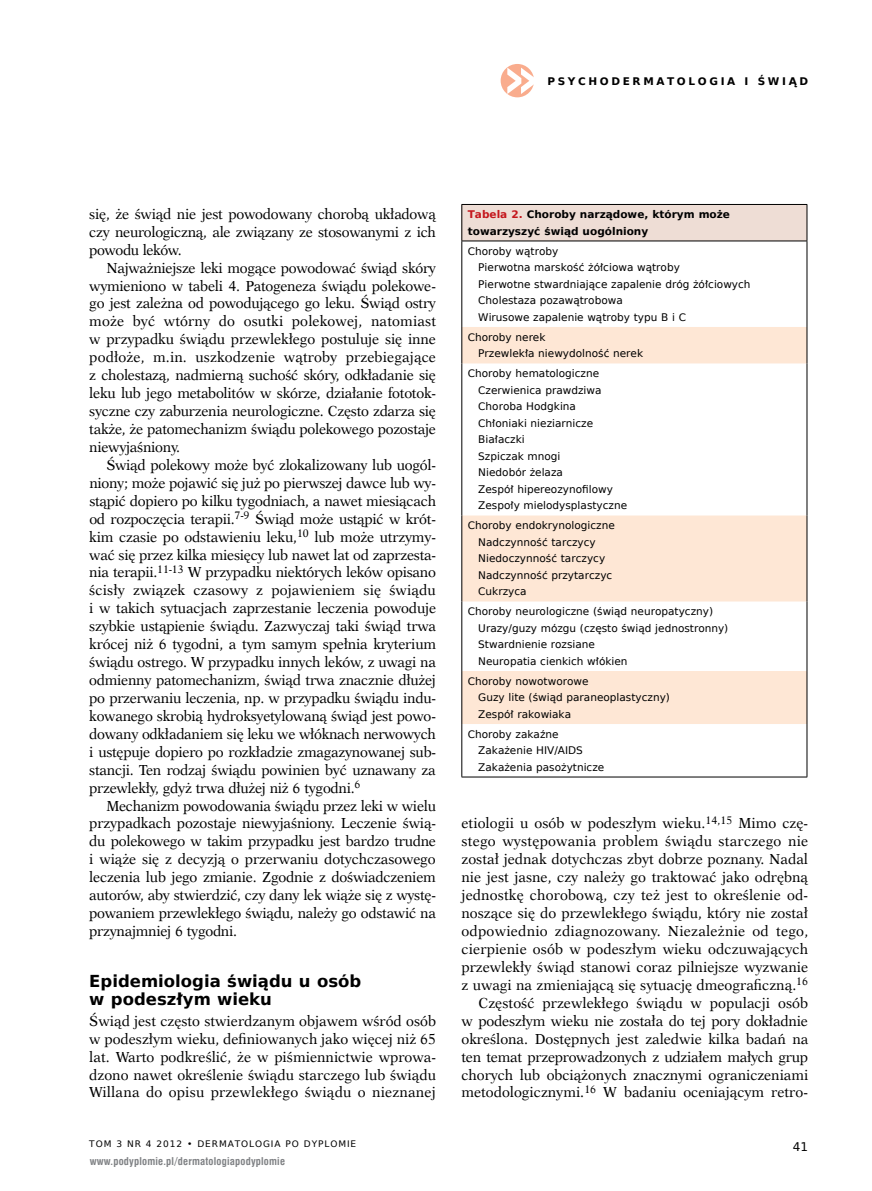
<style>
.page{position:relative;width:872px;height:1191px;background:#fff}
.page>*{position:absolute;margin:0;border:0;box-sizing:border-box;transform-origin:0 0}
.t1{font:700 16.5px/17.9px "Prima Sans EU";color:#000}
.t2{font:14.55px/17.9px "Dutch 823 EU";color:#000;text-align:justify;scale:.96 1}
.t3{font:12px "Prima Sans EU";color:#000}
.t4{font:10.5px/16.5px "Prima Sans EU";color:#000}
.t5{font:700 10.5px/16.5px "Prima Sans EU";color:#000}
.t6{font:700 10.5px "Swis 721 Cn EU";letter-spacing:.02em;color:#808285}
.t7{font:700 10.5px "Prima Sans EU";letter-spacing:.25em;color:#000}
.t8{font:9px "Prima Sans EU";letter-spacing:.1em;color:#000}
.s1{color:#c4161c}
</style>
<div class="page">
<div style="left:500px;top:64px;width:34px;height:33px;background:#f9ac8d;border-radius:50%"></div>
<svg style="left:507px;top:68px;width:27px;height:26px"></svg>
<div style="left:462px;top:204px;width:345px;height:37px;background:#eeddd5"></div>
<svg style="left:462px;top:327px;width:344px;height:397px"></svg>
<hr style="left:461px;top:241px;width:346px;height:1px;background:#000">
<hr style="left:461px;top:204px;width:346px;height:1px;background:#000">
<hr style="left:461px;top:205px;width:1px;height:36px;background:#000">
<hr style="left:806px;top:205px;width:1px;height:36px;background:#000">
<hr style="left:461px;top:241px;width:1px;height:86px;background:#000">
<hr style="left:806px;top:241px;width:1px;height:86px;background:#000">
<hr style="left:461px;top:327px;width:1px;height:36px;background:#000">
<hr style="left:806px;top:327px;width:1px;height:36px;background:#000">
<hr style="left:461px;top:363px;width:1px;height:152px;background:#000">
<hr style="left:806px;top:363px;width:1px;height:152px;background:#000">
<hr style="left:461px;top:515px;width:1px;height:86px;background:#000">
<hr style="left:806px;top:515px;width:1px;height:86px;background:#000">
<hr style="left:461px;top:601px;width:1px;height:70px;background:#000">
<hr style="left:806px;top:601px;width:1px;height:70px;background:#000">
<hr style="left:461px;top:671px;width:1px;height:53px;background:#000">
<hr style="left:806px;top:671px;width:1px;height:53px;background:#000">
<hr style="left:461px;top:724px;width:1px;height:52px;background:#000">
<hr style="left:806px;top:724px;width:1px;height:52px;background:#000">
<hr style="left:461px;top:776px;width:346px;height:1px;background:#000">
<p class="t7" style="left:547px;top:74px;width:262px">PSYCHODERMATOLOGIA I ŚWIĄD</p>
<p class="t2" style="left:89px;top:205px;width:362px">się, że świąd nie jest powodowany chorobą układową czy neurologiczną, ale związany ze stosowanymi z ich powodu leków.</p>
<p class="t2" style="left:89px;top:259px;width:363px;text-indent:17px">Najważniejsze leki mogące powodować świąd skóry wymieniono w tabeli 4. Patogeneza świądu polekowe&shy;go jest zależna od powodującego go leku. Świąd ostry może być wtórny do osutki polekowej, natomiast w przypadku świądu przewlekłego postuluje się inne podłoże, m.in. uszkodzenie wątroby przebiegające z cholestazą, nadmierną suchość skóry, odkładanie się leku lub jego metabolitów w skórze, działanie fototok&shy;syczne czy zaburzenia neurologiczne. Często zdarza się także, że patomechanizm świądu polekowego pozostaje niewyjaśniony.</p>
<p class="t2" style="left:89px;top:456px;width:363px;text-indent:17px">Świąd polekowy może być zlokalizowany lub uogól&shy;niony; może pojawić się już po pierwszej dawce lub wy&shy;stąpić dopiero po kilku tygodniach, a nawet miesiącach od rozpoczęcia terapii.<sup>7-9</sup> Świąd może ustąpić w krót&shy;kim czasie po odstawieniu leku,<sup>10</sup> lub może utrzymy&shy;wać się przez kilka miesięcy lub nawet lat od zaprzesta&shy;nia terapii.<sup>11-13</sup> W przypadku niektórych leków opisano ścisły związek czasowy z pojawieniem się świądu i w takich sytuacjach zaprzestanie leczenia powoduje szybkie ustąpienie świądu. Zazwyczaj taki świąd trwa krócej niż 6 tygodni, a tym samym spełnia kryterium świądu ostrego. W przypadku innych leków, z uwagi na odmienny patomechanizm, świąd trwa znacznie dłużej po przerwaniu leczenia, np. w przypadku świądu indu&shy;kowanego skrobią hydroksyetylowaną świąd jest powo&shy;dowany odkładaniem się leku we włóknach nerwowych i ustępuje dopiero po rozkładzie zmagazynowanej sub&shy;stancji. Ten rodzaj świądu powinien być uznawany za przewlekły, gdyż trwa dłużej niż 6 tygodni.<sup>6</sup></p>
<p class="t2" style="left:89px;top:796px;width:363px;text-indent:17px">Mechanizm powodowania świądu przez leki w wielu przypadkach pozostaje niewyjaśniony. Leczenie świą&shy;du polekowego w takim przypadku jest bardzo trudne i wiąże się z decyzją o przerwaniu dotychczasowego leczenia lub jego zmianie. Zgodnie z doświadczeniem autorów, aby stwierdzić, czy dany lek wiąże się z wystę&shy;powaniem przewlekłego świądu, należy go odstawić na przynajmniej 6 tygodni.</p>
<p class="t1" style="left:89px;top:971px;width:273px">Epidemiologia świądu u osób w podeszłym wieku</p>
<p class="t2" style="left:89px;top:1011px;width:363px">Świąd jest często stwierdzanym objawem wśród osób w podeszłym wieku, definiowanych jako więcej niż 65 lat. Warto podkreślić, że w piśmiennictwie wprowa&shy;dzono nawet określenie świądu starczego lub świądu Willana do opisu przewlekłego świądu o nieznanej</p>
<p class="t5" style="left:468px;top:206px;width:264px"><span class="s1">Tabela 2.</span> Choroby narządowe, którym może towarzyszyć świąd uogólniony</p>
<p class="t4" style="left:478px;top:243px;width:274px;text-indent:-10px">Choroby wątroby<br>Pierwotna marskość żółciowa wątroby<br>Pierwotne stwardniające zapalenie dróg żółciowych Cholestaza pozawątrobowa<br>Wirusowe zapalenie wątroby typu B i C</p>
<p class="t4" style="left:478px;top:329px;width:166px;text-indent:-10px">Choroby nerek<br>Przewlekła niewydolność nerek</p>
<p class="t4" style="left:478px;top:365px;width:150px;text-indent:-10px">Choroby hematologiczne<br>Czerwienica prawdziwa<br>Choroba Hodgkina<br>Chłoniaki nieziarnicze<br>Białaczki<br>Szpiczak mnogi<br>Niedobór żelaza<br>Zespół hipereozynofilowy<br>Zespoły mielodysplastyczne</p>
<p class="t4" style="left:478px;top:517px;width:138px;text-indent:-10px">Choroby endokrynologiczne<br>Nadczynność tarczycy<br>Niedoczynność tarczycy<br>Nadczynność przytarczyc<br>Cukrzyca</p>
<p class="t4" style="left:478px;top:603px;width:251px;text-indent:-10px">Choroby neurologiczne (świąd neuropatyczny)<br>Urazy/guzy mózgu (często świąd jednostronny)<br>Stwardnienie rozsiane<br>Neuropatia cienkich włókien</p>
<p class="t4" style="left:478px;top:672px;width:193px;text-indent:-10px">Choroby nowotworowe<br>Guzy lite (świąd paraneoplastyczny)<br>Zespół rakowiaka</p>
<p class="t4" style="left:478px;top:725px;width:127px;text-indent:-10px">Choroby zakaźne<br>Zakażenie HIV/AIDS<br>Zakażenia pasożytnicze</p>
<p class="t2" style="left:461px;top:814px;width:363px;text-align:right">etiologii u osób w podeszłym wieku.<sup>14,15</sup> Mimo czę&shy;stego występowania problem świądu starczego nie został jednak dotychczas zbyt dobrze poznany. Nadal nie jest jasne, czy należy go traktować jako odrębną jednostkę chorobową, czy też jest to określenie od&shy;noszące się do przewlekłego świądu, który nie został odpowiednio zdiagnozowany. Niezależnie od tego, cierpienie osób w podeszłym wieku odczuwających przewlekły świąd stanowi coraz pilniejsze wyzwanie z uwagi na zmieniającą się sytuację dmeograficzną.<sup>16<br></sup>Częstość przewlekłego świądu w populacji osób<br>w podeszłym wieku nie została do tej pory dokładnie określona. Dostępnych jest zaledwie kilka badań na ten temat przeprowadzonych z udziałem małych grup chorych lub obciążonych znacznymi ograniczeniami metodologicznymi.<sup>16</sup> W badaniu oceniającym retro-</p>
<p class="t8" style="left:89px;top:1137px;width:268px">TOM 3 NR 4 2012 • DERMATOLOGIA PO DYPLOMIE</p>
<p class="t3" style="left:793px;top:1138px;width:17px">41</p>
<p class="t6" style="left:90px;top:1155px;width:197px">www.podyplomie.pl/dermatologiapodyplomie</p>
</div>
